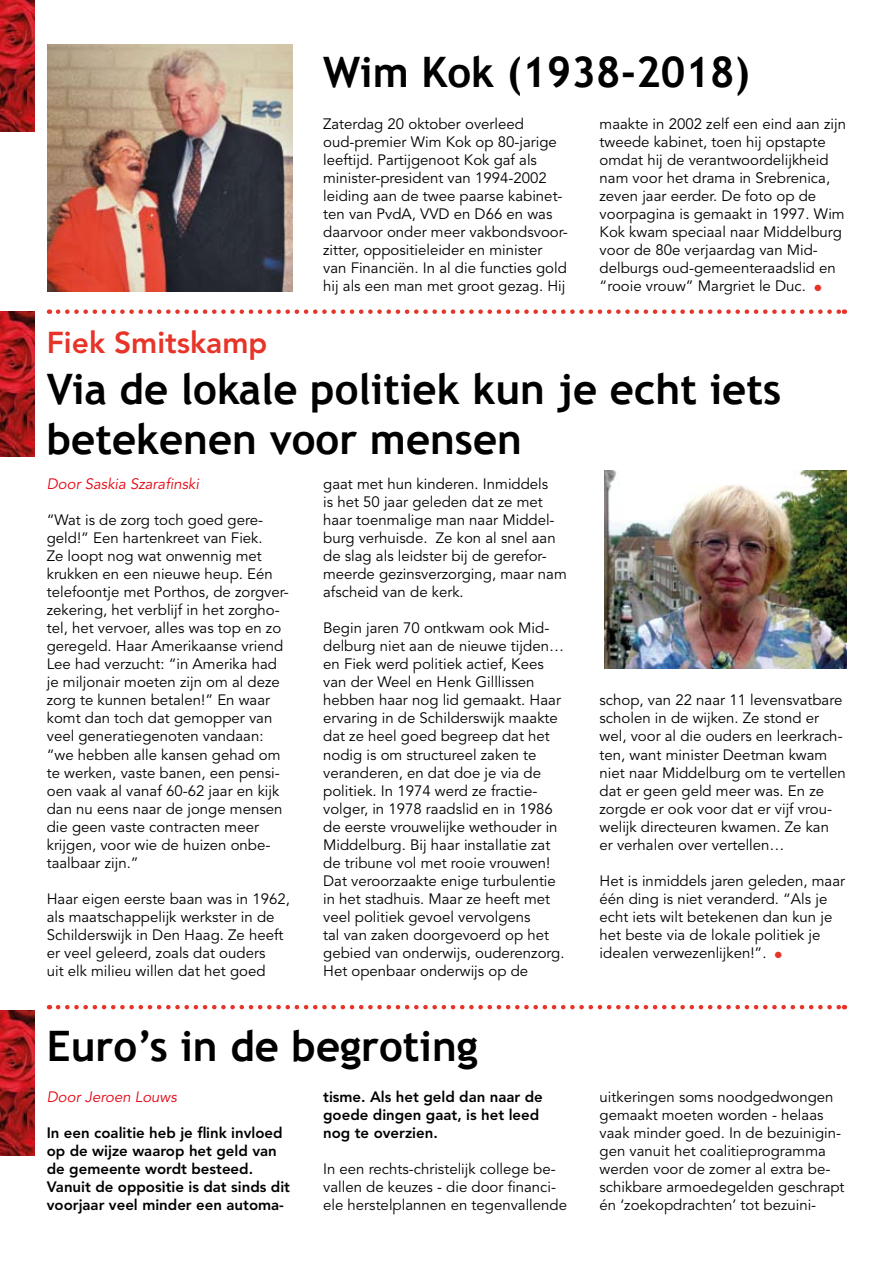
<style>
.page{position:relative;width:893px;height:1263px;background:#fff}
.page>*{position:absolute;margin:0;border:0;box-sizing:border-box;transform-origin:0 0}
.t1{font:700 42px/50.4px "Trebuchet MS";color:#000}
.t2{font:800 30px "Avenir";color:#e63429}
.t3{font:15px/18px "Avenir";color:#000}
.t4{font:800 15px/18px "Avenir";color:#000}
.t5{font:italic 15px "Avenir";color:#e30613}
.s1{color:#e63429}
</style>
<div class="page">
<svg style="left:58px;top:309px;width:787px;height:5px"></svg>
<svg style="left:58px;top:1005px;width:787px;height:4px"></svg>
<img style="left:0;top:0;width:34px;height:132px">
<img style="left:0;top:1011px;width:34px;height:144px">
<img style="left:47px;top:45px;width:246px;height:247px">
<img style="left:605px;top:470px;width:241px;height:198px">
<img style="left:0;top:312px;width:34px;height:144px">
<h1 class="t1" style="left:323px;top:47px;width:428px">Wim Kok (1938-2018)</h1>
<p class="t3" style="left:323px;top:116px;width:246px">Zaterdag 20 oktober overleed oud-premier Wim Kok op 80-jarige leeftijd. Partijgenoot Kok gaf als minister-president van 1994-2002 leiding aan de twee paarse kabinet&shy;ten van PvdA, VVD en D66 en was daarvoor onder meer vakbondsvoor&shy;zitter, oppositieleider en minister van Financiën. In al die functies gold hij als een man met groot gezag. Hij</p>
<p class="t3" style="left:600px;top:116px;width:248px">maakte in 2002 zelf een eind aan zijn tweede kabinet, toen hij opstapte omdat hij de verantwoordelijkheid nam voor het drama in Srebrenica, zeven jaar eerder. De foto op de voorpagina is gemaakt in 1997. Wim Kok kwam speciaal naar Middelburg voor de 80e verjaardag van Mid&shy;delburgs oud-gemeenteraadslid en “rooie vrouw” Margriet le Duc. <span class="s1">●</span></p>
<h2 class="t2" style="left:47px;top:325px;width:222px">Fiek Smitskamp</h2>
<h1 class="t1" style="left:47px;top:363px;width:736px">Via de lokale politiek kun je echt iets betekenen voor mensen</h1>
<p class="t5" style="left:47px;top:476px;width:154px">Door Saskia Szarafinski</p>
<p class="t3" style="left:47px;top:512px;width:244px">“Wat is de zorg toch goed gere&shy;geld!” Een hartenkreet van Fiek.<br>Ze loopt nog wat onwennig met krukken en een nieuwe heup. Eén telefoontje met Porthos, de zorgver&shy;zekering, het verblijf in het zorgho&shy;tel, het vervoer, alles was top en zo geregeld. Haar Amerikaanse vriend<br>Lee had verzucht: “in Amerika had je miljonair moeten zijn om al deze zorg te kunnen betalen!” En waar komt dan toch dat gemopper van veel generatiegenoten vandaan: “we hebben alle kansen gehad om te werken, vaste banen, een pensi&shy;oen vaak al vanaf 60-62 jaar en kijk dan nu eens naar de jonge mensen die geen vaste contracten meer krijgen, voor wie de huizen onbe&shy;taalbaar zijn.”</p>
<p class="t3" style="left:47px;top:890px;width:245px">Haar eigen eerste baan was in 1962, als maatschappelijk werkster in de Schilderswijk in Den Haag. Ze heeft er veel geleerd, zoals dat ouders<br>uit elk milieu willen dat het goed</p>
<p class="t3" style="left:323px;top:476px;width:245px">gaat met hun kinderen. Inmiddels<br>is het 50 jaar geleden dat ze met haar toenmalige man naar Middel&shy;burg verhuisde. Ze kon al snel aan de slag als leidster bij de gerefor&shy;meerde gezinsverzorging, maar nam afscheid van de kerk.</p>
<p class="t3" style="left:323px;top:620px;width:243px">Begin jaren 70 ontkwam ook Mid&shy;delburg niet aan de nieuwe tijden… en Fiek werd politiek actief, Kees van der Weel en Henk Gilllissen hebben haar nog lid gemaakt. Haar ervaring in de Schilderswijk maakte dat ze heel goed begreep dat het nodig is om structureel zaken te veranderen, en dat doe je via de politiek. In 1974 werd ze fractie&shy;volger, in 1978 raadslid en in 1986 de eerste vrouwelijke wethouder in Middelburg. Bij haar installatie zat de tribune vol met rooie vrouwen!<br>Dat veroorzaakte enige turbulentie in het stadhuis. Maar ze heeft met veel politiek gevoel vervolgens<br>tal van zaken doorgevoerd op het gebied van onderwijs, ouderenzorg.<br>Het openbaar onderwijs op de</p>
<h1 class="t1" style="left:47px;top:1020px;width:433px">Euro’s in de begroting</h1>
<p class="t5" style="left:47px;top:1088px;width:132px">Door Jeroen Louws</p>
<p class="t4" style="left:47px;top:1123px;width:245px">In een coalitie heb je flink invloed op de wijze waarop het geld van de gemeente wordt besteed.<br>Vanuit de oppositie is dat sinds dit voorjaar veel minder een automa-</p>
<p class="t4" style="left:323px;top:1087px;width:221px">tisme. Als het geld dan naar de goede dingen gaat, is het leed nog te overzien.</p>
<p class="t3" style="left:323px;top:1160px;width:245px">In een rechts-christelijk college be&shy;vallen de keuzes - die door financi&shy;ële herstelplannen en tegenvallende</p>
<p class="t3" style="left:600px;top:692px;width:248px">schop, van 22 naar 11 levensvatbare scholen in de wijken. Ze stond er wel, voor al die ouders en leerkrach&shy;ten, want minister Deetman kwam niet naar Middelburg om te vertellen dat er geen geld meer was. En ze zorgde er ook voor dat er vijf vrou&shy;welijk directeuren kwamen. Ze kan er verhalen over vertellen…</p>
<p class="t3" style="left:600px;top:872px;width:247px">Het is inmiddels jaren geleden, maar één ding is niet veranderd. “Als je echt iets wilt betekenen dan kun je het beste via de lokale politiek je idealen verwezenlijken!”. <span class="s1">●</span></p>
<p class="t3" style="left:600px;top:1088px;width:247px">uitkeringen soms noodgedwongen gemaakt moeten worden - helaas vaak minder goed. In de bezuinigin&shy;gen vanuit het coalitieprogramma werden voor de zomer al extra be&shy;schikbare armoedegelden geschrapt én ‘zoekopdrachten’ tot bezuini-</p>
</div>
